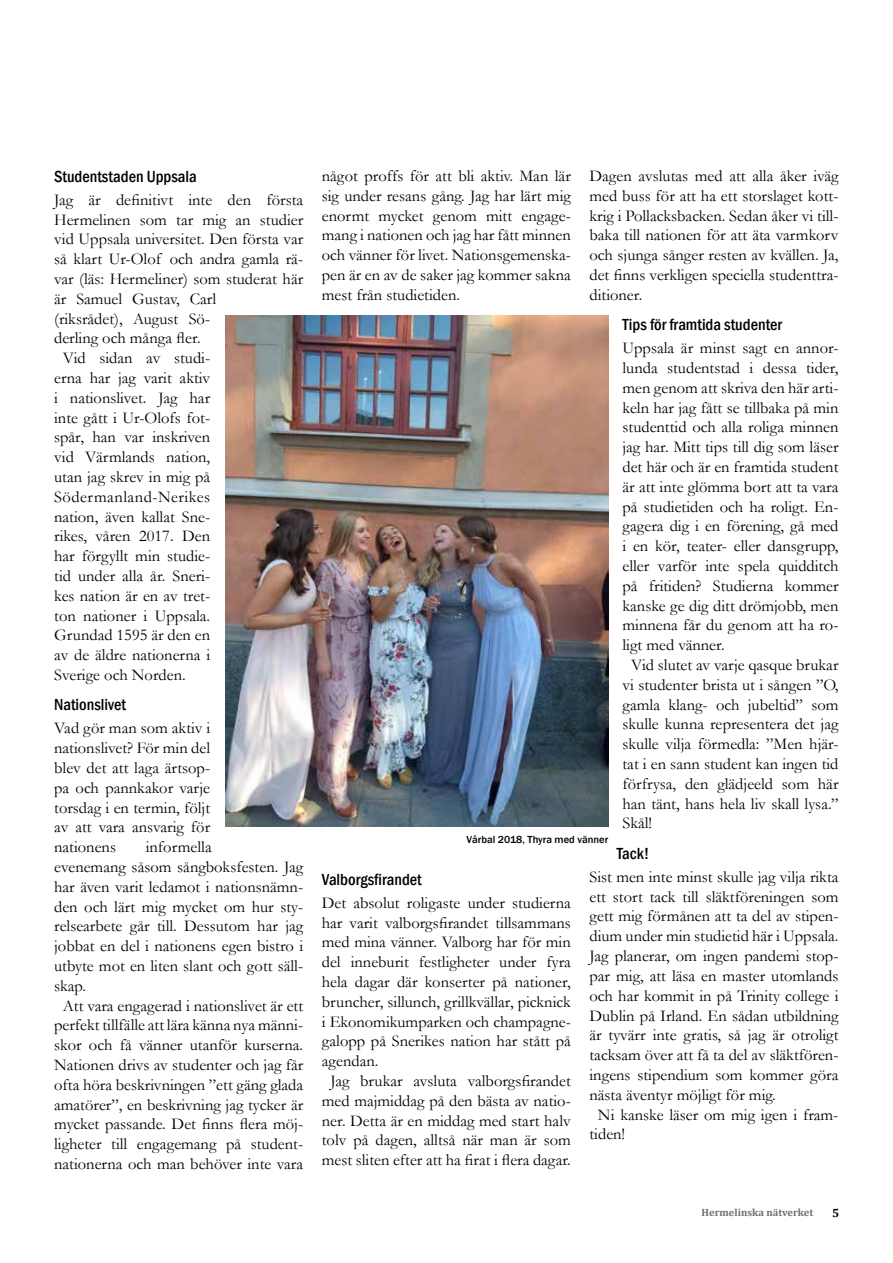
<style>
.page{position:relative;width:893px;height:1263px;background:#fff}
.page>*{position:absolute;margin:0;border:0;box-sizing:border-box;transform-origin:0 0}
.t1{font:16.5px/19.8px "Garamond";color:#000;text-align:justify}
.t2{font:500 condensed 16.5px "Franklin Gothic";color:#000}
.t3{font:16.5px "Garamond";letter-spacing:.03em;color:#000}
.t4{font:700 12px "Cambria";color:#000}
.t5{font:500 10.5px "Franklin Gothic";color:#000}
.t6{font:700 10.5px "Cambria";color:#6d6e70}
</style>
<div class="page">
<img style="left:225px;top:316px;width:383px;height:510px">
<p class="t2" style="left:54px;top:165px;width:144px">Studentstaden Uppsala</p>
<p class="t1" style="left:54px;top:189px;width:250px">Jag är definitivt inte den första</p>
<p class="t1" style="left:54px;top:209px;width:251px">Hermelinen som tar mig an studier</p>
<p class="t1" style="left:54px;top:229px;width:251px">vid Uppsala universitet. Den första var</p>
<p class="t1" style="left:54px;top:249px;width:251px">så klart Ur-Olof och andra gamla rä-</p>
<p class="t1" style="left:54px;top:268px;width:250px">var (läs: Hermeliner) som studerat här</p>
<p class="t1" style="left:54px;top:288px;width:163px">är Samuel Gustav, Carl</p>
<p class="t1" style="left:54px;top:308px;width:158px">(riksrådet), August Sö-</p>
<p class="t1" style="left:54px;top:328px;width:148px">derling och många fler.</p>
<p class="t1" style="left:63px;top:348px;width:149px">Vid sidan av studi-</p>
<p class="t1" style="left:54px;top:367px;width:157px">erna har jag varit aktiv</p>
<p class="t1" style="left:54px;top:387px;width:157px">i nationslivet. Jag har</p>
<p class="t1" style="left:54px;top:407px;width:158px">inte gått i Ur-Olofs fot-</p>
<p class="t1" style="left:54px;top:427px;width:157px">spår, han var inskriven</p>
<p class="t1" style="left:54px;top:447px;width:157px">vid Värmlands nation,</p>
<p class="t1" style="left:54px;top:466px;width:157px">utan jag skrev in mig på</p>
<p class="t3" style="left:54px;top:485px;width:158px">Södermanland-Nerikes</p>
<p class="t1" style="left:54px;top:506px;width:158px">nation, även kallat Sne-</p>
<p class="t1" style="left:54px;top:526px;width:158px">rikes, våren 2017. Den</p>
<p class="t1" style="left:54px;top:546px;width:158px">har förgyllt min studie-</p>
<p class="t1" style="left:54px;top:565px;width:158px">tid under alla år. Sneri-</p>
<p class="t1" style="left:54px;top:585px;width:158px">kes nation är en av tret-</p>
<p class="t1" style="left:54px;top:605px;width:157px">ton nationer i Uppsala.</p>
<p class="t1" style="left:54px;top:625px;width:158px">Grundad 1595 är den en</p>
<p class="t1" style="left:54px;top:645px;width:158px">av de äldre nationerna i</p>
<p class="t1" style="left:54px;top:664px;width:133px">Sverige och Norden.</p>
<p class="t2" style="left:54px;top:694px;width:73px">Nationslivet</p>
<p class="t1" style="left:54px;top:718px;width:158px">Vad gör man som aktiv i nationslivet? För min del blev det att laga ärtsop&shy;pa och pannkakor varje torsdag i en termin, följt av att vara ansvarig för nationens</p>
<p class="t1" style="left:146px;top:837px;width:67px">informella</p>
<p class="t1" style="left:54px;top:856px;width:250px">evenemang såsom sångboksfesten. Jag</p>
<p class="t1" style="left:54px;top:876px;width:251px">har även varit ledamot i nationsnämn-</p>
<p class="t1" style="left:54px;top:896px;width:251px">den och lärt mig mycket om hur sty-</p>
<p class="t1" style="left:54px;top:916px;width:250px">relsearbete går till. Dessutom har jag</p>
<p class="t1" style="left:54px;top:936px;width:251px">jobbat en del i nationens egen bistro i</p>
<p class="t1" style="left:54px;top:955px;width:251px">utbyte mot en liten slant och gott säll-</p>
<p class="t1" style="left:54px;top:975px;width:33px">skap.</p>
<p class="t1" style="left:63px;top:995px;width:242px">Att vara engagerad i nationslivet är ett</p>
<p class="t1" style="left:54px;top:1015px;width:250px">perfekt tillfälle att lära känna nya männi-</p>
<p class="t1" style="left:54px;top:1035px;width:250px">skor och få vänner utanför kurserna.</p>
<p class="t1" style="left:54px;top:1054px;width:250px">Nationen drivs av studenter och jag får</p>
<p class="t1" style="left:54px;top:1074px;width:250px">ofta höra beskrivningen ”ett gäng glada</p>
<p class="t1" style="left:54px;top:1094px;width:250px">amatörer”, en beskrivning jag tycker är</p>
<p class="t1" style="left:54px;top:1114px;width:251px">mycket passande. Det finns flera möj-</p>
<p class="t1" style="left:54px;top:1134px;width:251px">ligheter till engagemang på student-</p>
<p class="t1" style="left:54px;top:1153px;width:250px">nationerna och man behöver inte vara</p>
<p class="t1" style="left:322px;top:165px;width:251px">något proffs för att bli aktiv. Man lär sig under resans gång. Jag har lärt mig enormt mycket genom mitt engage&shy;mang i nationen och jag har fått minnen och vänner för livet. Nationsgemenska&shy;pen är en av de saker jag kommer sakna mest från studietiden.</p>
<p class="t1" style="left:589px;top:165px;width:251px">Dagen avslutas med att alla åker iväg med buss för att ha ett storslaget kott&shy;krig i Pollacksbacken. Sedan åker vi till&shy;baka till nationen för att äta varmkorv och sjunga sånger resten av kvällen. Ja, det finns verkligen speciella studenttra&shy;ditioner.</p>
<p class="t2" style="left:622px;top:314px;width:161px">Tips för framtida studenter</p>
<p class="t1" style="left:622px;top:338px;width:218px">Uppsala är minst sagt en annor-</p>
<p class="t1" style="left:622px;top:357px;width:218px">lunda studentstad i dessa tider,</p>
<p class="t1" style="left:622px;top:377px;width:218px">men genom att skriva den här arti-</p>
<p class="t1" style="left:622px;top:397px;width:217px">keln har jag fått se tillbaka på min</p>
<p class="t1" style="left:622px;top:417px;width:217px">studenttid och alla roliga minnen</p>
<p class="t1" style="left:622px;top:437px;width:218px">jag har. Mitt tips till dig som läser</p>
<p class="t1" style="left:622px;top:456px;width:218px">det här och är en framtida student</p>
<p class="t1" style="left:622px;top:476px;width:217px">är att inte glömma bort att ta vara</p>
<p class="t1" style="left:622px;top:496px;width:217px">på studietiden och ha roligt. En-</p>
<p class="t1" style="left:622px;top:516px;width:218px">gagera dig i en förening, gå med</p>
<p class="t1" style="left:622px;top:536px;width:218px">i en kör, teater- eller dansgrupp,</p>
<p class="t1" style="left:622px;top:555px;width:217px">eller varför inte spela quidditch</p>
<p class="t1" style="left:622px;top:575px;width:218px">på fritiden? Studierna kommer</p>
<p class="t1" style="left:622px;top:595px;width:218px">kanske ge dig ditt drömjobb, men</p>
<p class="t1" style="left:622px;top:615px;width:218px">minnena får du genom att ha ro-</p>
<p class="t1" style="left:622px;top:635px;width:104px">ligt med vänner.</p>
<p class="t1" style="left:631px;top:654px;width:209px">Vid slutet av varje qasque brukar</p>
<p class="t1" style="left:622px;top:674px;width:218px">vi studenter brista ut i sången ”O,</p>
<p class="t1" style="left:622px;top:694px;width:217px">gamla klang- och jubeltid” som</p>
<p class="t1" style="left:622px;top:714px;width:217px">skulle kunna representera det jag</p>
<p class="t1" style="left:622px;top:734px;width:218px">skulle vilja förmedla: ”Men hjär-</p>
<p class="t1" style="left:622px;top:753px;width:218px">tat i en sann student kan ingen tid</p>
<p class="t1" style="left:622px;top:773px;width:217px">förfrysa, den glädjeeld som här</p>
<p class="t1" style="left:622px;top:793px;width:217px">han tänt, hans hela liv skall lysa.”</p>
<p class="t1" style="left:622px;top:813px;width:31px">Skål!</p>
<p class="t2" style="left:617px;top:842px;width:34px">Tack!</p>
<p class="t1" style="left:589px;top:866px;width:251px">Sist men inte minst skulle jag vilja rikta</p>
<p class="t1" style="left:589px;top:886px;width:251px">ett stort tack till släktföreningen som</p>
<p class="t1" style="left:589px;top:906px;width:251px">gett mig förmånen att ta del av stipen-</p>
<p class="t1" style="left:589px;top:926px;width:250px">dium under min studietid här i Uppsala.</p>
<p class="t1" style="left:589px;top:945px;width:250px">Jag planerar, om ingen pandemi stop-</p>
<p class="t1" style="left:589px;top:965px;width:251px">par mig, att läsa en master utomlands</p>
<p class="t1" style="left:589px;top:985px;width:250px">och har kommit in på Trinity college i</p>
<p class="t1" style="left:589px;top:1005px;width:251px">Dublin på Irland. En sådan utbildning</p>
<p class="t1" style="left:589px;top:1025px;width:250px">är tyvärr inte gratis, så jag är otroligt</p>
<p class="t1" style="left:589px;top:1044px;width:251px">tacksam över att få ta del av släktfören-</p>
<p class="t1" style="left:589px;top:1064px;width:250px">ingens stipendium som kommer göra</p>
<p class="t1" style="left:589px;top:1084px;width:188px">nästa äventyr möjligt för mig.</p>
<p class="t1" style="left:598px;top:1104px;width:242px">Ni kanske läser om mig igen i fram-</p>
<p class="t1" style="left:589px;top:1124px;width:37px">tiden!</p>
<p class="t5" style="left:467px;top:833px;width:143px">Vårbal 2018, Thyra med vänner</p>
<p class="t2" style="left:322px;top:868px;width:101px">Valborgsfirandet</p>
<p class="t1" style="left:322px;top:892px;width:250px">Det absolut roligaste under studierna</p>
<p class="t1" style="left:322px;top:912px;width:251px">har varit valborgsfirandet tillsammans</p>
<p class="t1" style="left:322px;top:932px;width:250px">med mina vänner. Valborg har för min</p>
<p class="t1" style="left:322px;top:951px;width:251px">del inneburit festligheter under fyra</p>
<p class="t1" style="left:322px;top:971px;width:251px">hela dagar där konserter på nationer,</p>
<p class="t1" style="left:322px;top:991px;width:251px">bruncher, sillunch, grillkvällar, picknick</p>
<p class="t1" style="left:322px;top:1011px;width:251px">i Ekonomikumparken och champagne-</p>
<p class="t1" style="left:322px;top:1031px;width:250px">galopp på Snerikes nation har stått på</p>
<p class="t1" style="left:322px;top:1050px;width:58px">agendan.</p>
<p class="t1" style="left:330px;top:1070px;width:242px">Jag brukar avsluta valborgsfirandet</p>
<p class="t1" style="left:322px;top:1090px;width:250px">med majmiddag på den bästa av natio-</p>
<p class="t1" style="left:322px;top:1110px;width:251px">ner. Detta är en middag med start halv</p>
<p class="t1" style="left:322px;top:1130px;width:250px">tolv på dagen, alltså när man är som</p>
<p class="t1" style="left:322px;top:1149px;width:251px">mest sliten efter att ha firat i flera dagar.</p>
<p class="t6" style="left:702px;top:1205px;width:113px">Hermelinska nätverket</p>
<p class="t4" style="left:832px;top:1204px;width:9px">5</p>
</div>
